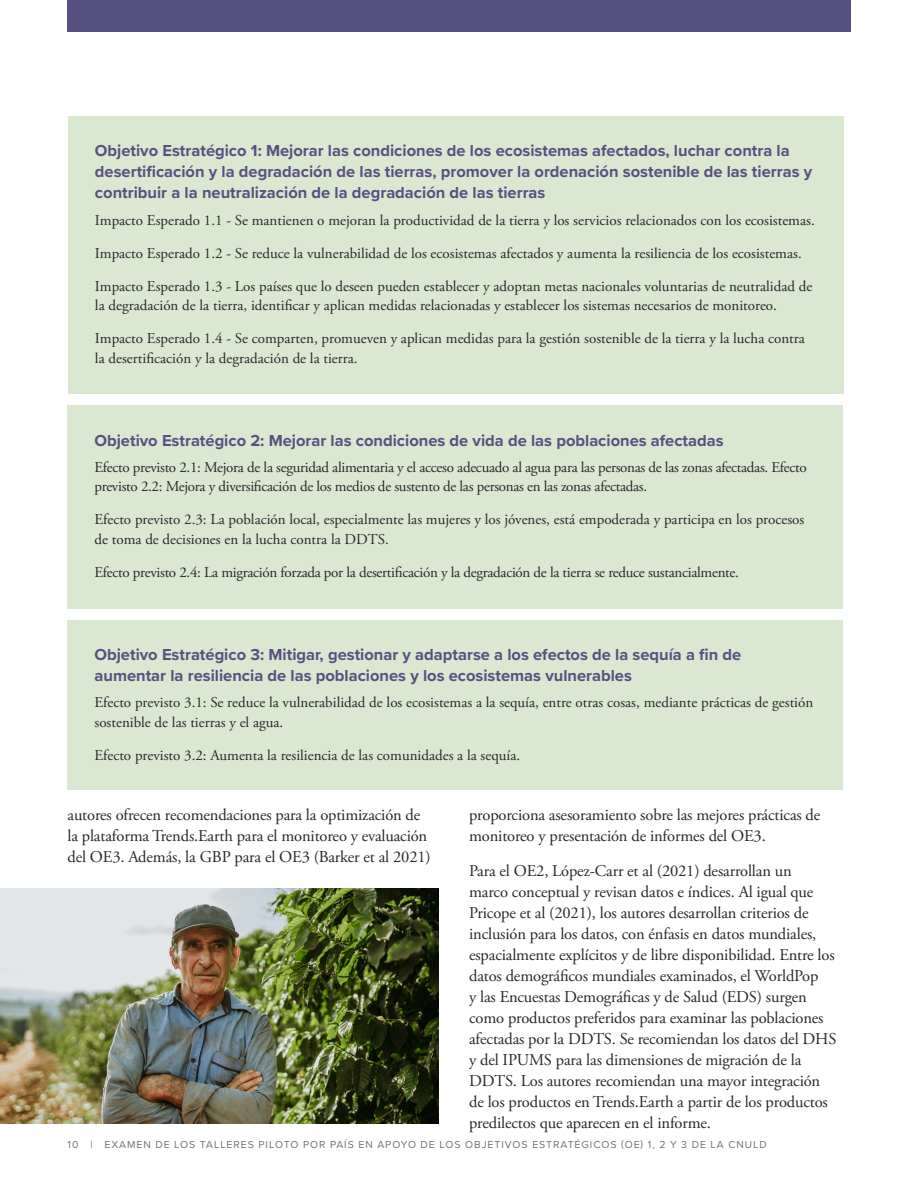
<style>
.page{position:relative;width:918px;height:1188px;background:#fff}
.page>*{position:absolute;margin:0;border:0;box-sizing:border-box;transform-origin:0 0}
.Body_text{font:16.5px/21px "Adobe Garamond Pro";letter-spacing:-.01em;color:#292829}
.Callout_Text{font:700 16.5px/21px "Proxima Nova";color:#575181}
.Body_text-2{font:15px/19.5px "Adobe Garamond Pro";color:#292829}
.Body_text-3{font:15px/19.5px "Adobe Garamond Pro";letter-spacing:-.02em;color:#292829}
.t1{font:10.5px "Proxima Nova";letter-spacing:.09em;color:#69747c}
.s1{color:#6f7980}
</style>
<div class="page">
<div style="left:68px;top:0;width:783px;height:32px;background:#575181"></div>
<div style="left:68px;top:620px;width:775px;height:169px;background:#dae8d2"></div>
<div style="left:68px;top:405px;width:775px;height:204px;background:#dae8d2"></div>
<img style="left:0;top:889px;width:439px;height:235px">
<div style="left:68px;top:116px;width:775px;height:278px;background:#dae8d2"></div>
<p class="Callout_Text" style="left:95px;top:140px;width:719px">Objetivo Estratégico 1: Mejorar las condiciones de los ecosistemas afectados, luchar contra la desertificación y la degradación de las tierras, promover la ordenación sostenible de las tierras y contribuir a la neutralización de la degradación de las tierras</p>
<p class="Body_text-2" style="left:95px;top:211px;width:721px">Impacto Esperado 1.1 - Se mantienen o mejoran la productividad de la tierra y los servicios relacionados con los ecosistemas.</p>
<p class="Body_text-2" style="left:95px;top:244px;width:708px">Impacto Esperado 1.2 - Se reduce la vulnerabilidad de los ecosistemas afectados y aumenta la resiliencia de los ecosistemas.</p>
<p class="Body_text-2" style="left:95px;top:277px;width:719px">Impacto Esperado 1.3 - Los países que lo deseen pueden establecer y adoptan metas nacionales voluntarias de neutralidad de la degradación de la tierra, identificar y aplican medidas relacionadas y establecer los sistemas necesarios de monitoreo.</p>
<p class="Body_text-2" style="left:95px;top:329px;width:712px">Impacto Esperado 1.4 - Se comparten, promueven y aplican medidas para la gestión sostenible de la tierra y la lucha contra la desertificación y la degradación de la tierra.</p>
<p class="Callout_Text" style="left:94px;top:429px;width:631px">Objetivo Estratégico 2: Mejorar las condiciones de vida de las poblaciones afectadas</p>
<p class="Body_text-3" style="left:94px;top:458px;width:714px">Efecto previsto 2.1: Mejora de la seguridad alimentaria y el acceso adecuado al agua para las personas de las zonas afectadas. Efecto previsto 2.2: Mejora y diversificación de los medios de sustento de las personas en las zonas afectadas.</p>
<p class="Body_text-2" style="left:94px;top:510px;width:711px">Efecto previsto 2.3: La población local, especialmente las mujeres y los jóvenes, está empoderada y participa en los procesos de toma de decisiones en la lucha contra la DDTS.</p>
<p class="Body_text-3" style="left:94px;top:563px;width:646px">Efecto previsto 2.4: La migración forzada por la desertificación y la degradación de la tierra se reduce sustancialmente.</p>
<p class="Callout_Text" style="left:94px;top:644px;width:648px">Objetivo Estratégico 3: Mitigar, gestionar y adaptarse a los efectos de la sequía a fin de aumentar la resiliencia de las poblaciones y los ecosistemas vulnerables</p>
<p class="Body_text-2" style="left:94px;top:693px;width:720px">Efecto previsto 3.1: Se reduce la vulnerabilidad de los ecosistemas a la sequía, entre otras cosas, mediante prácticas de gestión sostenible de las tierras y el agua.</p>
<p class="Body_text-2" style="left:94px;top:746px;width:427px">Efecto previsto 3.2: Aumenta la resiliencia de las comunidades a la sequía.</p>
<p class="Body_text" style="left:68px;top:805px;width:365px">autores ofrecen recomendaciones para la optimización de la plataforma Trends.Earth para el monitoreo y evaluación del OE3. Además, la GBP para el OE3 (Barker et al 2021)</p>
<p class="Body_text" style="left:469px;top:805px;width:353px">proporciona asesoramiento sobre las mejores prácticas de monitoreo y presentación de informes del OE3.</p>
<p class="Body_text" style="left:469px;top:860px;width:369px">Para el OE2, López-Carr et al (2021) desarrollan un<br>marco conceptual y revisan datos e índices. Al igual que Pricope et al (2021), los autores desarrollan criterios de inclusión para los datos, con énfasis en datos mundiales, espacialmente explícitos y de libre disponibilidad. Entre los datos demográficos mundiales examinados, el WorldPop<br>y las Encuestas Demográficas y de Salud (EDS) surgen como productos preferidos para examinar las poblaciones afectadas por la DDTS. Se recomiendan los datos del DHS y del IPUMS para las dimensiones de migración de la DDTS. Los autores recomiendan una mayor integración de los productos en Trends.Earth a partir de los productos predilectos que aparecen en el informe.</p>
<p class="t1" style="left:68px;top:1137px;width:701px"><span class="s1">10 |</span> EXAMEN DE LOS TALLERES PILOTO POR PAÍS EN APOYO DE LOS OBJETIVOS ESTRATÉGICOS (OE) 1, 2 Y 3 DE LA CNULD</p>
</div>
